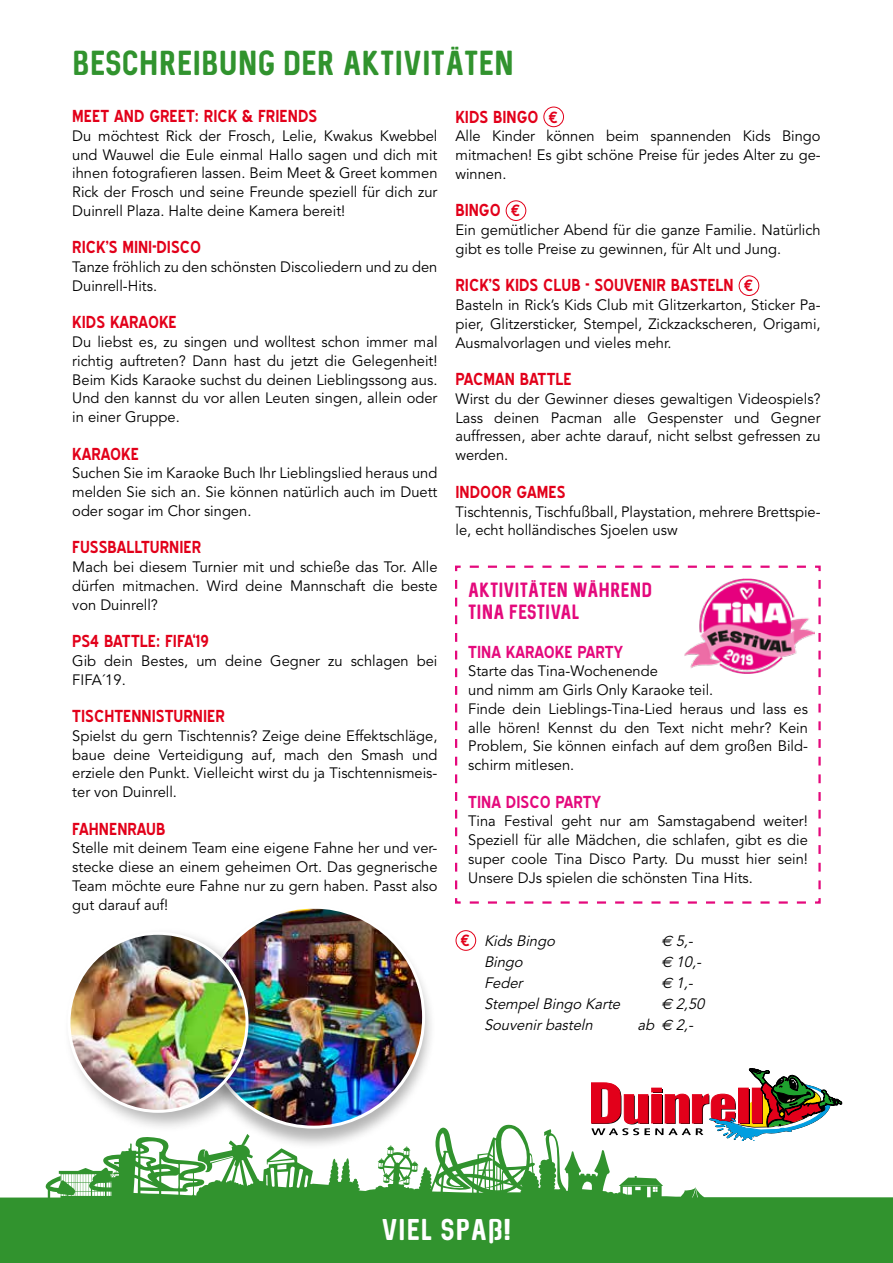
<style>
.page{position:relative;width:893px;height:1263px;background:#fff}
.page>*{position:absolute;margin:0;border:0;box-sizing:border-box;transform-origin:0 0}
.t1{font:700 27.75px "Sequel Neue";color:#31932e}
.t2{font:700 24px "Sequel Neue";letter-spacing:.02em;color:#fff}
.t3{font:700 16.5px "Blue Highway";color:#e2001a}
.t4{font:700 16.5px/22.5px "Sequel Neue";color:#e4097c}
.t5{font:700 16.5px "Blue Highway";color:#e4097c}
.t6{font:15px/18.8px "Avenir";color:#000;text-align:justify}
.t7{font:italic 15px "Avenir";color:#000}
.s1{font-weight:400;font-size:15.75px}
.s2{font-family:"Blue Highway";font-style:normal;font-size:15.75px;color:#e2001a}
.s3{font-family:"Euro Sans"}
</style>
<div class="page">
<svg style="left:0;top:1124px;width:893px;height:139px;fill:#31932e"></svg>
<div style="left:543px;top:107px;width:21px;height:20px;border:1px solid #e2001a;border-radius:50%"></div>
<div style="left:506px;top:200px;width:20px;height:21px;border:1px solid #e2001a;border-radius:50%"></div>
<div style="left:739px;top:275px;width:20px;height:21px;border:1px solid #e2001a;border-radius:50%"></div>
<div style="left:456px;top:930px;width:20px;height:21px;border:1px solid #e2001a;border-radius:50%"></div>
<svg style="left:455px;top:565px;width:366px;height:339px"></svg>
<div style="left:191px;top:905px;width:245px;height:245px;background:#000;opacity:.3"></div>
<img style="left:204px;top:909px;width:220px;height:218px">
<div style="left:63px;top:927px;width:206px;height:206px;background:#000;opacity:.3"></div>
<img style="left:69px;top:933px;width:178px;height:178px;border-radius:89px">
<svg style="left:591px;top:1068px;width:251px;height:74px"></svg>
<img style="left:685px;top:577px;width:129px;height:97px">
<h1 class="t1" style="left:72px;top:43px;width:443px">BESCHREIBUNG DER AKTIVITÄTEN</h1>
<p class="t3" style="left:72px;top:106px;width:246px">MEET AND GREET: RICK &amp; FRIENDS</p>
<p class="t6" style="left:72px;top:127px;width:367px">Du möchtest Rick der Frosch, Lelie, Kwakus Kwebbel und Wauwel die Eule einmal Hallo sagen und dich mit ihnen fotografieren lassen. Beim Meet &amp; Greet kommen Rick der Frosch und seine Freunde speziell für dich zur Duinrell Plaza. Halte deine Kamera bereit!</p>
<p class="t3" style="left:72px;top:238px;width:130px">RICK’S MINI-DISCO</p>
<p class="t6" style="left:72px;top:258px;width:367px">Tanze fröhlich zu den schönsten Discoliedern und zu den<br>Duinrell-Hits.</p>
<p class="t3" style="left:72px;top:313px;width:106px">KIDS KARAOKE</p>
<p class="t6" style="left:72px;top:333px;width:367px">Du liebst es, zu singen und wolltest schon immer mal richtig auftreten? Dann hast du jetzt die Gelegenheit!<br>Beim Kids Karaoke suchst du deinen Lieblingssong aus.<br>Und den kannst du vor allen Leuten singen, allein oder in einer Gruppe.</p>
<p class="t3" style="left:72px;top:444px;width:68px">KARAOKE</p>
<p class="t6" style="left:72px;top:464px;width:367px">Suchen Sie im Karaoke Buch Ihr Lieblingslied heraus und melden Sie sich an. Sie können natürlich auch im Duett oder sogar im Chor singen.</p>
<p class="t3" style="left:72px;top:538px;width:130px">FUSSBALLTURNIER</p>
<p class="t6" style="left:72px;top:558px;width:367px">Mach bei diesem Turnier mit und schieße das Tor. Alle dürfen mitmachen. Wird deine Mannschaft die beste von Duinrell?</p>
<p class="t3" style="left:72px;top:631px;width:138px">PS4 BATTLE: FIFA‘19</p>
<p class="t6" style="left:72px;top:652px;width:367px">Gib dein Bestes, um deine Gegner zu schlagen bei<br>FIFA´19.</p>
<p class="t3" style="left:72px;top:706px;width:154px">TISCHTENNISTURNIER</p>
<p class="t6" style="left:72px;top:727px;width:367px">Spielst du gern Tischtennis? Zeige deine Effektschläge, baue deine Verteidigung auf, mach den Smash und erziele den Punkt. Vielleicht wirst du ja Tischtennismeis&shy;ter von Duinrell.</p>
<p class="t3" style="left:72px;top:819px;width:94px">FAHNENRAUB</p>
<p class="t6" style="left:72px;top:839px;width:367px">Stelle mit deinem Team eine eigene Fahne her und ver&shy;stecke diese an einem geheimen Ort. Das gegnerische Team möchte eure Fahne nur zu gern haben. Passt also gut darauf auf!</p>
<p class="t3" style="left:455px;top:107px;width:104px">KIDS BINGO <span class="s1">€</span></p>
<p class="t6" style="left:455px;top:127px;width:367px">Alle Kinder können beim spannenden Kids Bingo mitmachen! Es gibt schöne Preise für jedes Alter zu ge&shy;winnen.</p>
<p class="t3" style="left:455px;top:201px;width:66px">BINGO <span class="s1">€</span></p>
<p class="t6" style="left:455px;top:221px;width:367px">Ein gemütlicher Abend für die ganze Familie. Natürlich gibt es tolle Preise zu gewinnen, für Alt und Jung.</p>
<p class="t3" style="left:455px;top:276px;width:299px">RICK’S KIDS CLUB - SOUVENIR BASTELN <span class="s1">€</span></p>
<p class="t6" style="left:455px;top:296px;width:367px">Basteln in Rick’s Kids Club mit Glitzerkarton, Sticker Pa&shy;pier, Glitzersticker, Stempel, Zickzackscheren, Origami, Ausmalvorlagen und vieles mehr.</p>
<p class="t3" style="left:455px;top:369px;width:118px">PACMAN BATTLE</p>
<p class="t6" style="left:455px;top:390px;width:367px">Wirst du der Gewinner dieses gewaltigen Videospiels?<br>Lass deinen Pacman alle Gespenster und Gegner auffressen, aber achte darauf, nicht selbst gefressen zu werden.</p>
<p class="t3" style="left:455px;top:482px;width:112px">INDOOR GAMES</p>
<p class="t6" style="left:455px;top:502px;width:367px">Tischtennis, Tischfußball, Playstation, mehrere Brettspie&shy;le, echt holländisches Sjoelen usw</p>
<p class="t4" style="left:468px;top:578px;width:185px">AKTIVITÄTEN WÄHREND<br>TINA FESTIVAL</p>
<p class="t5" style="left:468px;top:642px;width:156px">TINA KARAOKE PARTY</p>
<p class="t6" style="left:468px;top:662px;width:341px;text-align:left">Starte das Tina-Wochenende<br>und nimm am Girls Only Karaoke teil.<br>Finde dein Lieblings-Tina-Lied heraus und lass es alle hören! Kennst du den Text nicht mehr? Kein Problem, Sie können einfach auf dem großen Bild&shy;schirm mitlesen.</p>
<p class="t5" style="left:468px;top:792px;width:134px">TINA DISCO PARTY</p>
<p class="t6" style="left:468px;top:812px;width:341px">Tina Festival geht nur am Samstagabend weiter!<br>Speziell für alle Mädchen, die schlafen, gibt es die super coole Tina Disco Party. Du musst hier sein!<br>Unsere DJs spielen die schönsten Tina Hits.</p>
<p class="t7" style="left:461px;top:932px;width:99px"><span class="s2">€</span> KidsBingo</p>
<p class="t7" style="left:661px;top:932px;width:37px"><span class="s3">€</span> 5,-</p>
<p class="t7" style="left:484px;top:953px;width:44px">Bingo</p>
<p class="t7" style="left:661px;top:953px;width:45px"><span class="s3">€</span> 10,-</p>
<p class="t7" style="left:484px;top:974px;width:44px">Feder</p>
<p class="t7" style="left:661px;top:974px;width:37px"><span class="s3">€</span> 1,-</p>
<p class="t7" style="left:484px;top:995px;width:141px">StempelBingo Karte</p>
<p class="t7" style="left:661px;top:995px;width:49px"><span class="s3">€</span> 2,50</p>
<p class="t7" style="left:484px;top:1016px;width:114px">Souvenirbasteln</p>
<p class="t7" style="left:638px;top:1016px;width:61px">ab <span class="s3">€</span> 2,-</p>
<h2 class="t2" style="left:381px;top:1213px;width:131px">VIEL SPAß!</h2>
</div>
